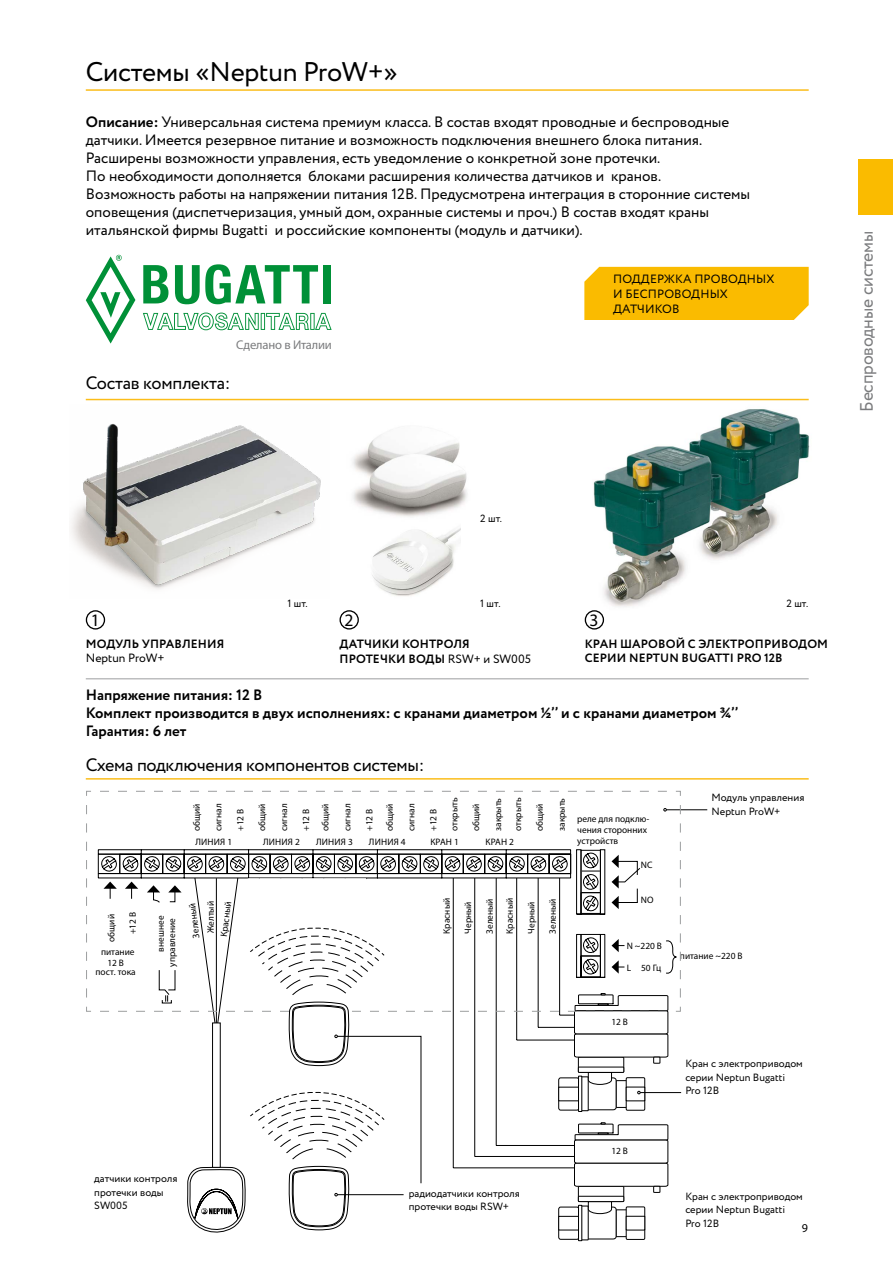
<style>
.page{position:relative;width:893px;height:1263px;background:#fff}
.page>*{position:absolute;margin:0;border:0;box-sizing:border-box;transform-origin:0 0}
.t1{font:27px "Circe";letter-spacing:-.01em;color:#000}
.t2{font:18px "Circe";letter-spacing:-.015em;color:#000}
.t3{font:18px "Circe";letter-spacing:-.01em;color:#7b7c7e}
.t4{font:17.55px "Myriad Pro";color:#000}
.t5{font:15px/18px "Circe";color:#000}
.t6{font:700 15px/18px "Circe";color:#000}
.t7{font:12.6px "Myriad Pro";letter-spacing:-.015em;color:#7b7c7e}
.t8{font:700 12px/13.5px "Circe";letter-spacing:.01em;color:#000}
.t9{font:12px/15px "Circe";letter-spacing:.01em;color:#000}
.t10{font:12px "Myriad Pro";color:#000}
.t11{font:10.5px/13.5px "Circe";color:#000}
.t12{font:9.45px/11.1px "Myriad Pro";color:#000}
.s1{font-weight:700}
.s2{font-weight:400}
</style>
<div class="page">
<img style="left:352px;top:434px;width:115px;height:83px">
<img style="left:584px;top:409px;width:226px;height:213px">
<div style="left:86px;top:610px;width:19px;height:19px;border:1px solid #000;border-radius:50%"></div>
<div style="left:339px;top:610px;width:20px;height:19px;border:1px solid #000;border-radius:50%"></div>
<div style="left:585px;top:610px;width:19px;height:19px;border:1px solid #000;border-radius:50%"></div>
<hr style="left:86px;top:678px;width:723px;height:1px;background:#9c9e9f">
<svg style="left:143px;top:313px;width:166px;height:17px"></svg>
<svg style="left:310px;top:313px;width:5px;height:17px"></svg>
<svg style="left:315px;top:313px;width:17px;height:17px"></svg>
<svg style="left:143px;top:265px;width:25px;height:38px"></svg>
<svg style="left:175px;top:264px;width:143px;height:40px"></svg>
<div style="left:323px;top:265px;width:8px;height:38px;background:#009037"></div>
<svg style="left:86px;top:255px;width:49px;height:89px"></svg>
<div style="left:584px;top:267px;width:225px;height:53px;background:#fabb00"></div>
<img style="left:372px;top:528px;width:89px;height:68px">
<div style="left:859px;top:159px;width:34px;height:55px;background:#fabb00"></div>
<hr style="left:86px;top:89px;width:723px;height:2px;background:#fbbd1a">
<hr style="left:86px;top:399px;width:723px;height:1px;background:#fbbd1a">
<hr style="left:86px;top:778px;width:723px;height:2px;background:#fbbd1a">
<hr style="left:666px;top:809px;width:41px;height:1px;background:#000">
<svg style="left:86px;top:790px;width:595px;height:222px"></svg>
<svg style="left:98px;top:800px;width:583px;height:441px"></svg>
<img style="left:71px;top:424px;width:250px;height:165px">
<h1 class="t1" style="left:86px;top:54px;width:314px">Системы «Neptun ProW+»</h1>
<p class="t5" style="left:86px;top:113px;width:666px"><span class="s1">Описание:</span> Универсальная система премиум класса. В состав входят проводные и беспроводные датчики. Имеется резервное питание и возможность подключения внешнего блока питания.<br>Расширены возможности управления, есть уведомление о конкретной зоне протечки.<br>По необходимости дополняется блоками расширения количества датчиков и кранов.<br>Возможность работы на напряжении питания 12В. Предусмотрена интеграция в сторонние системы оповещения (диспетчеризация, умный дом, охранные системы и проч.) В состав входят краны итальянской фирмы Вugatti и российские компоненты (модуль и датчики).</p>
<p class="t7" style="left:236px;top:337px;width:97px">Сделано в Италии</p>
<p class="t2" style="left:86px;top:371px;width:146px">Состав комплекта:</p>
<p class="t9" style="left:613px;top:272px;width:163px">ПОДДЕРЖКА ПРОВОДНЫХ<br>И БЕСПРОВОДНЫХ<br>ДАТЧИКОВ</p>
<p class="t3" style="left:855px;top:412px;width:182px;rotate:-90deg">Беспроводные системы</p>
<p class="t4" style="left:91px;top:609px;width:11px">1</p>
<p class="t8" style="left:86px;top:638px;width:140px">МОДУЛЬ УПРАВЛЕНИЯ</p>
<p class="t9" style="left:86px;top:650px;width:80px">Neptun ProW+</p>
<p class="t11" style="left:287px;top:597px;width:22px">1 шт.</p>
<p class="t11" style="left:480px;top:512px;width:23px">2 шт.</p>
<p class="t11" style="left:480px;top:597px;width:22px">1 шт.</p>
<p class="t8" style="left:340px;top:637px;width:193px;line-height:15px">ДАТЧИКИ КОНТРОЛЯ<br>ПРОТЕЧКИ ВОДЫ <span class="s2">RSW+ и SW005</span></p>
<p class="t4" style="left:344px;top:609px;width:11px">2</p>
<p class="t4" style="left:590px;top:609px;width:11px">3</p>
<p class="t11" style="left:786px;top:597px;width:23px">2 шт.</p>
<p class="t8" style="left:585px;top:638px;width:245px">КРАН ШАРОВОЙ С ЭЛЕКТРОПРИВОДОМ<br>СЕРИИ NEPTUN BUGATTI PRO 12В</p>
<p class="t6" style="left:86px;top:687px;width:654px">Напряжение питания: 12 В<br>Комплект производится в двух исполнениях: с кранами диаметром ½’’ и c кранами диаметром ¾’’<br>Гарантия: 6 лет</p>
<p class="t2" style="left:86px;top:752px;width:340px">Схема подключения компонентов системы:</p>
<p class="t12" style="left:191px;top:831px;width:29px;rotate:-90deg">общий</p>
<p class="t12" style="left:256px;top:831px;width:29px;rotate:-90deg">общий</p>
<p class="t12" style="left:320px;top:831px;width:29px;rotate:-90deg">общий</p>
<p class="t12" style="left:384px;top:831px;width:29px;rotate:-90deg">общий</p>
<p class="t12" style="left:448px;top:831px;width:35px;rotate:-90deg">открыть</p>
<p class="t12" style="left:512px;top:831px;width:35px;rotate:-90deg">открыть</p>
<p class="t12" style="left:300px;top:831px;width:24px;rotate:-90deg">+12 В</p>
<p class="t12" style="left:363px;top:831px;width:24px;rotate:-90deg">+12 В</p>
<p class="t12" style="left:428px;top:831px;width:24px;rotate:-90deg">+12 В</p>
<p class="t12" style="left:492px;top:831px;width:35px;rotate:-90deg">закрыть</p>
<p class="t12" style="left:556px;top:831px;width:35px;rotate:-90deg">закрыть</p>
<p class="t12" style="left:235px;top:831px;width:24px;rotate:-90deg">+12 В</p>
<p class="t12" style="left:470px;top:831px;width:29px;rotate:-90deg">общий</p>
<p class="t12" style="left:534px;top:831px;width:29px;rotate:-90deg">общий</p>
<p class="t12" style="left:213px;top:831px;width:29px;rotate:-90deg">сигнал</p>
<p class="t12" style="left:278px;top:831px;width:29px;rotate:-90deg">сигнал</p>
<p class="t12" style="left:342px;top:831px;width:29px;rotate:-90deg">сигнал</p>
<p class="t12" style="left:406px;top:831px;width:29px;rotate:-90deg">сигнал</p>
<p class="t12" style="left:196px;top:836px;width:38px">ЛИНИЯ 1</p>
<p class="t12" style="left:263px;top:836px;width:38px">ЛИНИЯ 2</p>
<p class="t12" style="left:316px;top:836px;width:38px">ЛИНИЯ 3</p>
<p class="t12" style="left:369px;top:836px;width:38px">ЛИНИЯ 4</p>
<p class="t12" style="left:430px;top:836px;width:30px">КРАН 1</p>
<p class="t12" style="left:485px;top:836px;width:30px">КРАН 2</p>
<p class="t12" style="left:127px;top:934px;width:24px;rotate:-90deg">+12 В</p>
<p class="t12" style="left:106px;top:942px;width:29px;rotate:-90deg">общий</p>
<p class="t12" style="left:155px;top:966px;width:52px;text-align:right;rotate:-90deg">внешнее управление</p>
<p class="t12" style="left:101px;top:946px;width:35px;text-align:center">питание<br>12 В</p>
<p class="t12" style="left:96px;top:966px;width:42px">пост. тока</p>
<p class="t12" style="left:441px;top:934px;width:37px;rotate:-90deg">Красный</p>
<p class="t12" style="left:191px;top:938px;width:37px;rotate:-97deg">Зеленый</p>
<p class="t12" style="left:205px;top:933px;width:34px;rotate:-90deg">Желтый</p>
<p class="t12" style="left:462px;top:934px;width:34px;rotate:-90deg">Черный</p>
<p class="t12" style="left:479px;top:934px;width:37px;line-height:20.1px;rotate:-90deg">Зеленый<br>Красный</p>
<p class="t12" style="left:525px;top:934px;width:34px;rotate:-90deg">Черный</p>
<p class="t12" style="left:547px;top:934px;width:37px;rotate:-90deg">Зеленый</p>
<p class="t12" style="left:218px;top:936px;width:37px;rotate:-83deg">Красный</p>
<p class="t12" style="left:577px;top:813px;width:74px">реле для подклю&shy;чения сторонних устройств</p>
<p class="t12" style="left:641px;top:859px;width:13px">NС</p>
<p class="t12" style="left:641px;top:894px;width:14px">NО</p>
<p class="t12" style="left:627px;top:940px;width:37px">N ~220 B</p>
<p class="t12" style="left:627px;top:962px;width:36px">L 50 Гц</p>
<p class="t12" style="left:611px;top:1016px;width:18px">12 В</p>
<p class="t11" style="left:711px;top:791px;width:94px">Модуль управления<br>Neptun ProW+</p>
<p class="t12" style="left:680px;top:950px;width:64px">питание ~220 В</p>
<p class="t11" style="left:685px;top:1057px;width:119px">Кран с электроприводом серии Neptun Bugatti<br>Pro 12В</p>
<p class="t11" style="left:94px;top:1172px;width:85px">датчики контроля протечки воды<br>SW005</p>
<p class="t11" style="left:409px;top:1187px;width:113px">радиодатчики контроля протечки воды RSW+</p>
<p class="t12" style="left:611px;top:1145px;width:18px">12 В</p>
<p class="t11" style="left:685px;top:1189px;width:119px">Кран с электроприводом серии Neptun Bugatti<br>Pro 12В</p>
<p class="t10" style="left:802px;top:1220px;width:8px">9</p>
</div>
